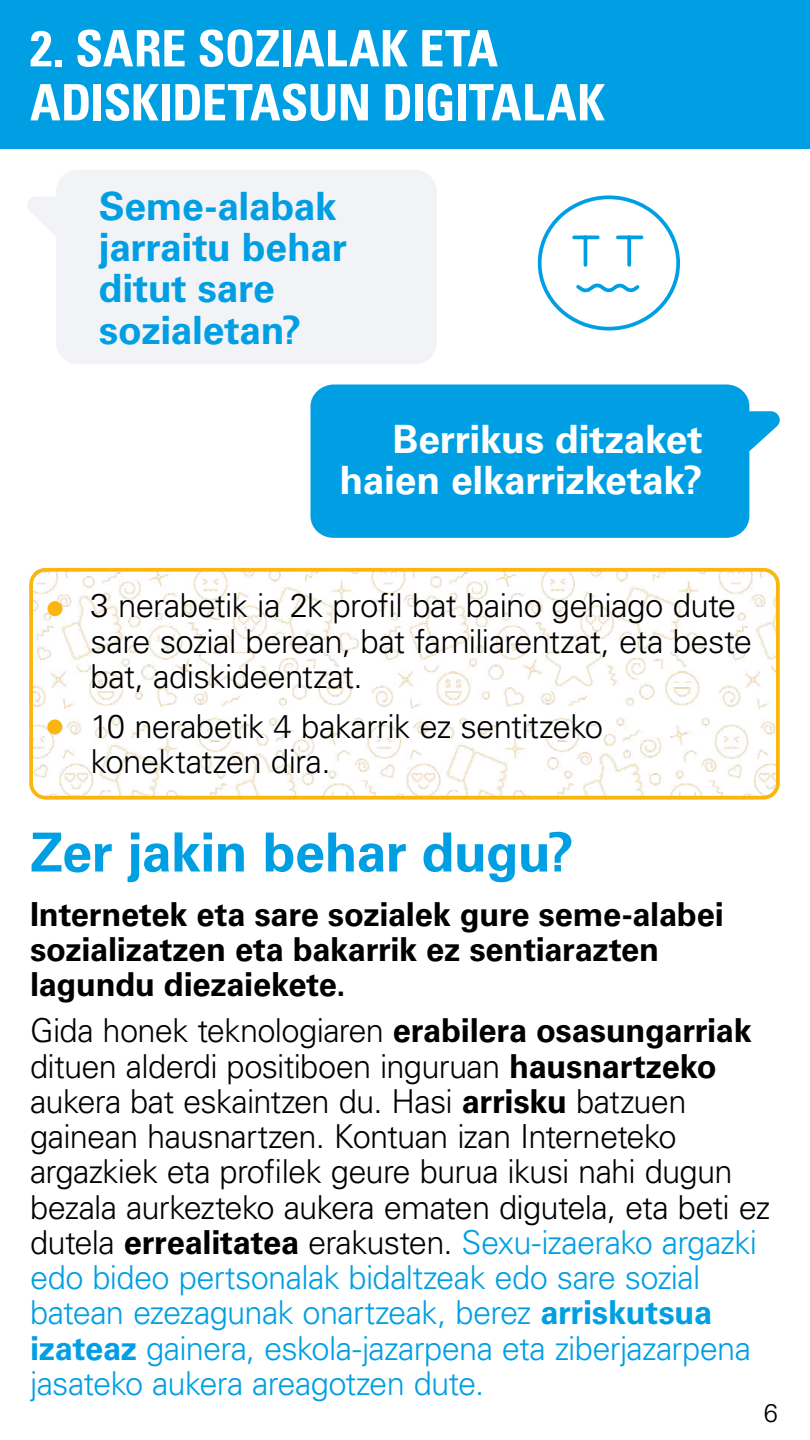
<style>
.page{position:relative;width:810px;height:1440px;background:#fff}
.page>*{position:absolute;margin:0;border:0;box-sizing:border-box;transform-origin:0 0}
.t1{font:700 54px "Univers LT Std";letter-spacing:-.015em;color:#009fe3}
.t2{font:700 condensed 50.25px/54px "Univers LT Std";letter-spacing:-.01em;color:#fff}
.t3{font:700 39px/41.2px "Univers LT Std";letter-spacing:-.01em;color:#009fe3}
.t4{font:700 39px/41.2px "Univers LT Std";letter-spacing:-.01em;color:#fff;text-align:right}
.t5{font:300 33px/35.2px "Univers LT Std";letter-spacing:-.025em;color:#000}
.t6{font:700 33px/35.2px "Univers LT Std";letter-spacing:-.01em;color:#000}
.t7{font:300 25.5px "Univers LT Std";color:#000}
.s1{font-weight:700}
.s2{color:#009fe3}
.s3{font-weight:700;color:#009fe3}
</style>
<div class="page">
<img style="left:34px;top:573px;width:741px;height:222px">
<div style="left:0;top:0;width:810px;height:148px;background:#009fe3"></div>
<svg style="left:310px;top:384px;width:470px;height:154px;fill:#009fe3"></svg>
<div style="left:27px;top:170px;width:410px;height:194px;background:#f2f3f6"></div>
<div style="left:48px;top:601px;width:15px;height:15px;background:#fab50f;border-radius:50%"></div>
<div style="left:47px;top:719px;width:15px;height:15px;background:#fab50f;border-radius:50%"></div>
<svg style="left:537px;top:195px;width:143px;height:136px"></svg>
<div style="left:29px;top:568px;width:751px;height:232px;border:4px solid #fab50f;border-radius:15px"></div>
<h2 class="t2" style="left:30px;top:21px;width:577px">2. SARE SOZIALAK ETA<br>ADISKIDETASUN DIGITALAK</h2>
<p class="t3" style="left:99px;top:186px;width:249px">Seme-alabak jarraitu behar ditut sare sozialetan?</p>
<p class="t4" style="left:340px;top:419px;width:365px">Berrikus ditzaket haien elkarrizketak?</p>
<p class="t5" style="left:91px;top:588px;width:663px">3 nerabetik ia 2k profil bat baino gehiago dute sare sozial berean, bat familiarentzat, eta beste bat, adiskideentzat.</p>
<p class="t5" style="left:91px;top:709px;width:514px">10 nerabetik 4 bakarrik ez sentitzeko konektatzen dira.</p>
<h1 class="t1" style="left:30px;top:821px;width:545px">Zer jakin behar dugu?</h1>
<p class="t6" style="left:30px;top:897px;width:695px">Internetek eta sare sozialek gure seme-alabei sozializatzen eta bakarrik ez sentiarazten lagundu diezaiekete.</p>
<p class="t5" style="left:30px;top:1013px;width:742px">Gida honek teknologiaren <span class="s1">erabilera osasungarriak </span>dituen alderdi positiboen inguruan <span class="s1">hausnartzeko </span>aukera bat eskaintzen du. Hasi <span class="s1">arrisku</span> batzuen gainean hausnartzen. Kontuan izan Interneteko argazkiek eta profilek geure burua ikusi nahi dugun bezala aurkezteko aukera ematen digutela, eta beti ez dutela <span class="s1">errealitatea</span> erakusten. <span class="s2">Sexu-izaerako argazki edo bideo pertsonalak bidaltzeak edo sare sozial batean ezezagunak onartzeak, berez</span> <span class="s3">arriskutsua izateaz</span> <span class="s2">gainera, eskola-jazarpena eta ziberjazarpena jasateko aukera areagotzen dute.</span></p>
<p class="t7" style="left:764px;top:1398px;width:16px">6</p>
</div>
